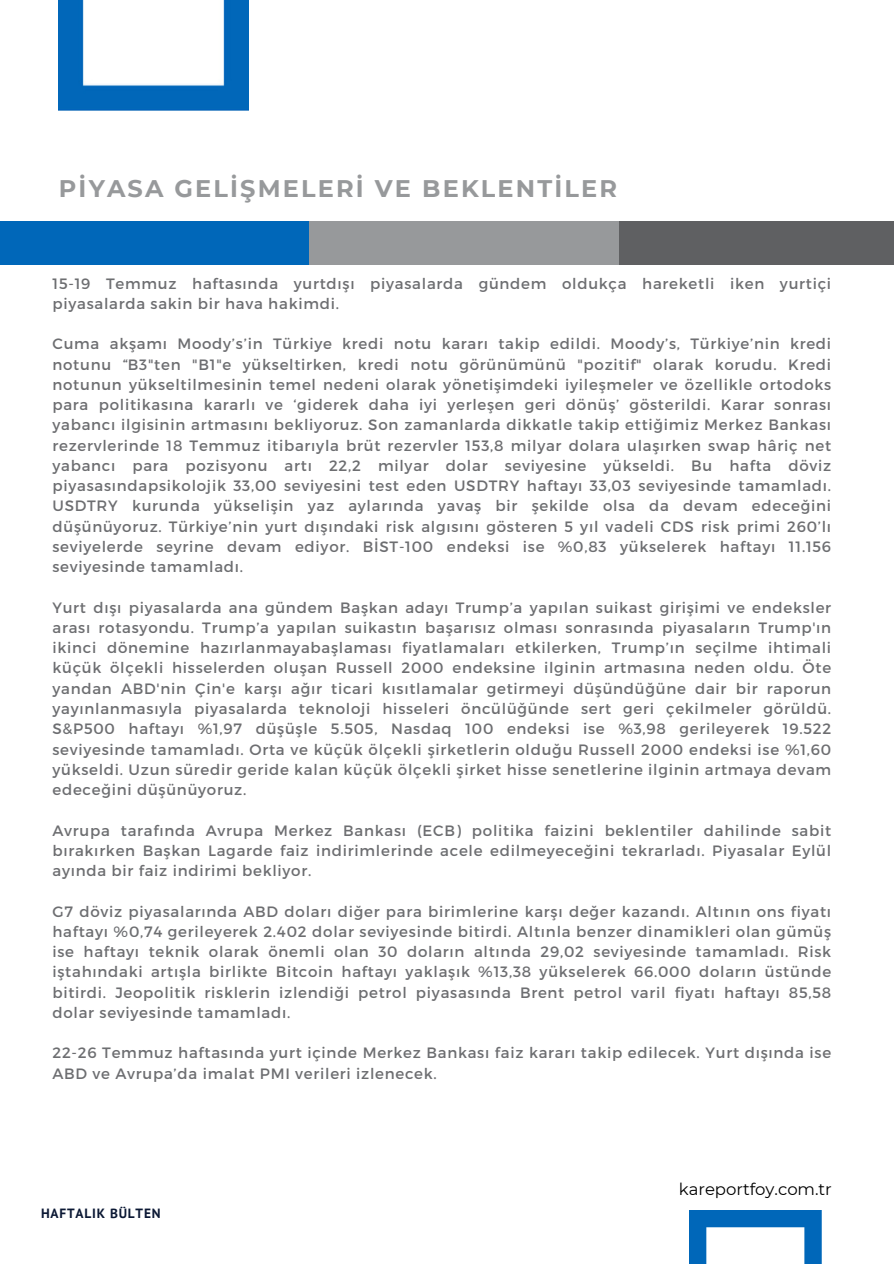
<style>
.page{position:relative;width:894px;height:1264px;background:#fff}
.page>*{position:absolute;margin:0;border:0;box-sizing:border-box;transform-origin:0 0}
.t1{font:700 24px "Montserrat";letter-spacing:.09em;color:#97999b}
.t2{font:16.5px "Montserrat";color:#000}
.t3{font:15px/20.2px "Montserrat";letter-spacing:.05em;color:#6d6e71;text-align:justify}
.t4{font:700 13.35px "PT Sans";letter-spacing:.06em;color:#0b1834}
</style>
<div class="page">
<svg style="left:689px;top:1210px;width:132px;height:53px"></svg>
<img style="left:59px;top:0;width:189px;height:110px">
<div style="left:0;top:221px;width:309px;height:44px;background:#0067b9"></div>
<div style="left:309px;top:221px;width:310px;height:44px;background:#97999b"></div>
<div style="left:619px;top:221px;width:274px;height:44px;background:#5f6062"></div>
<p class="t1" style="left:59px;top:173px;width:559px">PİYASA GELİŞMELERİ VE BEKLENTİLER</p>
<h1 class="t3" style="left:52px;top:272px;width:780px">15-19 Temmuz haftasında yurtdışı piyasalarda gündem oldukça hareketli iken yurtiçi piyasalarda sakin bir hava hakimdi.</h1>
<h2 class="t3" style="left:52px;top:333px;width:780px">Cuma akşamı Moody’s’in Türkiye kredi notu kararı takip edildi. Moody’s, Türkiye’nin kredi notunu “B3"ten "B1"e yükseltirken, kredi notu görünümünü "pozitif" olarak korudu. Kredi notunun yükseltilmesinin temel nedeni olarak yönetişimdeki iyileşmeler ve özellikle ortodoks para politikasına kararlı ve ‘giderek daha iyi yerleşen geri dönüş’ gösterildi. Karar sonrası yabancı ilgisinin artmasını bekliyoruz. Son zamanlarda dikkatle takip ettiğimiz Merkez Bankası rezervlerinde 18 Temmuz itibarıyla brüt rezervler 153,8 milyar dolara ulaşırken swap hâriç net yabancı para pozisyonu artı 22,2 milyar dolar seviyesine yükseldi. Bu hafta döviz piyasasındapsikolojik 33,00 seviyesini test eden USDTRY haftayı 33,03 seviyesinde tamamladı.<br>USDTRY kurunda yükselişin yaz aylarında yavaş bir şekilde olsa da devam edeceğini düşünüyoruz. Türkiye’nin yurt dışındaki risk algısını gösteren 5 yıl vadeli CDS risk primi 260’lı seviyelerde seyrine devam ediyor. BİST-100 endeksi ise %0,83 yükselerek haftayı 11.156 seviyesinde tamamladı.</h2>
<h2 class="t3" style="left:52px;top:596px;width:780px">Yurt dışı piyasalarda ana gündem Başkan adayı Trump’a yapılan suikast girişimi ve endeksler arası rotasyondu. Trump’a yapılan suikastın başarısız olması sonrasında piyasaların Trump'ın ikinci dönemine hazırlanmayabaşlaması fiyatlamaları etkilerken, Trump’ın seçilme ihtimali küçük ölçekli hisselerden oluşan Russell 2000 endeksine ilginin artmasına neden oldu. Öte yandan ABD'nin Çin'e karşı ağır ticari kısıtlamalar getirmeyi düşündüğüne dair bir raporun yayınlanmasıyla piyasalarda teknoloji hisseleri öncülüğünde sert geri çekilmeler görüldü.<br>S&amp;P500 haftayı %1,97 düşüşle 5.505, Nasdaq 100 endeksi ise %3,98 gerileyerek 19.522 seviyesinde tamamladı. Orta ve küçük ölçekli şirketlerin olduğu Russell 2000 endeksi ise %1,60 yükseldi. Uzun süredir geride kalan küçük ölçekli şirket hisse senetlerine ilginin artmaya devam edeceğini düşünüyoruz.</h2>
<h2 class="t3" style="left:52px;top:819px;width:780px">Avrupa tarafında Avrupa Merkez Bankası (ECB) politika faizini beklentiler dahilinde sabit bırakırken Başkan Lagarde faiz indirimlerinde acele edilmeyeceğini tekrarladı. Piyasalar Eylül ayında bir faiz indirimi bekliyor.</h2>
<h2 class="t3" style="left:52px;top:900px;width:780px">G7 döviz piyasalarında ABD doları diğer para birimlerine karşı değer kazandı. Altının ons fiyatı haftayı %0,74 gerileyerek 2.402 dolar seviyesinde bitirdi. Altınla benzer dinamikleri olan gümüş ise haftayı teknik olarak önemli olan 30 doların altında 29,02 seviyesinde tamamladı. Risk iştahındaki artışla birlikte Bitcoin haftayı yaklaşık %13,38 yükselerek 66.000 doların üstünde bitirdi. Jeopolitik risklerin izlendiği petrol piyasasında Brent petrol varil fiyatı haftayı 85,58 dolar seviyesinde tamamladı.</h2>
<h2 class="t3" style="left:52px;top:1042px;width:780px">22-26 Temmuz haftasında yurt içinde Merkez Bankası faiz kararı takip edilecek. Yurt dışında ise<br>ABD ve Avrupa’da imalat PMI verileri izlenecek.</h2>
<h2 class="t4" style="left:41px;top:1204px;width:121px">HAFTALIK BÜLTEN</h2>
<h2 class="t2" style="left:678px;top:1178px;width:155px">kareportfoy.com.tr</h2>
</div>
